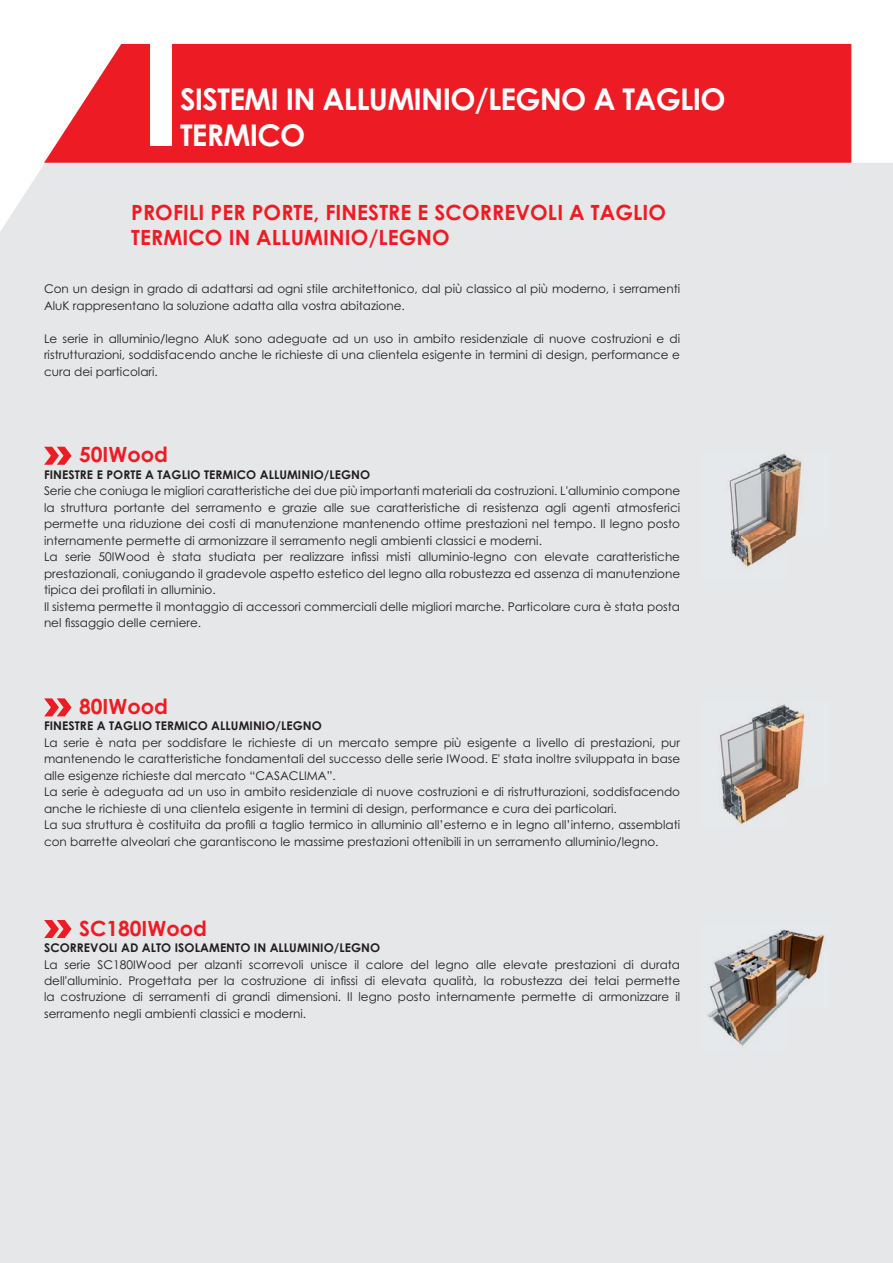
<style>
.page{position:relative;width:893px;height:1263px;background:#fff}
.page>*{position:absolute;margin:0;border:0;box-sizing:border-box;transform-origin:0 0}
.t1{font:700 49.5px "ITC Avant Garde Std";color:#ed1c24;scale:1.4 1}
.t2{font:700 30px/36px "Century Gothic";letter-spacing:-.025em;color:#fff}
.t3{font:700 21px/25.2px "Century Gothic";letter-spacing:.005em;color:#ed1c24}
.t4{font:12px/16.5px "Century Gothic";color:#231f20}
.t5{font:700 12px "Century Gothic";letter-spacing:.005em;color:#231f20}
</style>
<div class="page">
<div style="left:44px;top:44px;width:807px;height:119px;background:#ed1c24"></div>
<div style="left:150px;top:40px;width:21px;height:106px;background:#fff"></div>
<div style="left:0;top:163px;width:892px;height:340px;background:#e6e7e8"></div>
<div style="left:0;top:503px;width:892px;height:760px;background:#e6e7e8"></div>
<img style="left:702px;top:451px;width:127px;height:127px">
<img style="left:702px;top:701px;width:127px;height:128px">
<img style="left:702px;top:923px;width:127px;height:128px">
<h2 class="t2" style="left:180px;top:83px;width:547px">SISTEMI IN ALLUMINIO/LEGNO A TAGLIO<br>TERMICO</h2>
<h3 class="t3" style="left:131px;top:201px;width:536px">PROFILI PER PORTE, FINESTRE E SCORREVOLI A TAGLIO<br>TERMICO IN ALLUMINIO/LEGNO</h3>
<p class="t4" style="left:44px;top:281px;width:637px">Con un design in grado di adattarsi ad ogni stile architettonico, dal più classico al più moderno, i serramenti<br>AluK rappresentano la soluzione adatta alla vostra abitazione.</p>
<p class="t4" style="left:44px;top:331px;width:637px;text-align:justify">Le serie in alluminio/legno AluK sono adeguate ad un uso in ambito residenziale di nuove costruzioni e di ristrutturazioni, soddisfacendo anche le richieste di una clientela esigente in termini di design, performance e cura dei particolari.</p>
<h1 class="t1" style="left:44px;top:424px;width:22px">»</h1>
<h3 class="t3" style="left:79px;top:443px;width:90px">50IWood</h3>
<p class="t5" style="left:44px;top:469px;width:328px">FINESTRE E PORTE A TAGLIO TERMICO ALLUMINIO/LEGNO</p>
<p class="t4" style="left:44px;top:483px;width:637px">Serie che coniuga le migliori caratteristiche dei due più importanti materiali da costruzioni. L'alluminio compone la struttura portante del serramento e grazie alle sue caratteristiche di resistenza agli agenti atmosferici permette una riduzione dei costi di manutenzione mantenendo ottime prestazioni nel tempo. Il legno posto internamente permette di armonizzare il serramento negli ambienti classici e moderni.<br>La serie 50IWood è stata studiata per realizzare infissi misti alluminio-legno con elevate caratteristiche prestazionali, coniugando il gradevole aspetto estetico del legno alla robustezza ed assenza di manutenzione tipica dei profilati in alluminio.<br>Il sistema permette il montaggio di accessori commerciali delle migliori marche. Particolare cura è stata posta nel fissaggio delle cerniere.</p>
<h1 class="t1" style="left:44px;top:675px;width:22px">»</h1>
<h3 class="t3" style="left:79px;top:695px;width:90px">80IWood</h3>
<p class="t5" style="left:44px;top:721px;width:279px">FINESTRE A TAGLIO TERMICO ALLUMINIO/LEGNO</p>
<p class="t4" style="left:44px;top:735px;width:638px">La serie è nata per soddisfare le richieste di un mercato sempre più esigente a livello di prestazioni, pur mantenendo le caratteristiche fondamentali del successo delle serie IWood. E' stata inoltre sviluppata in base alle esigenze richieste dal mercato “CASACLIMA”.<br>La serie è adeguata ad un uso in ambito residenziale di nuove costruzioni e di ristrutturazioni, soddisfacendo anche le richieste di una clientela esigente in termini di design, performance e cura dei particolari.<br>La sua struttura è costituita da profili a taglio termico in alluminio all’esterno e in legno all’interno, assemblati con barrette alveolari che garantiscono le massime prestazioni ottenibili in un serramento alluminio/legno.</p>
<h1 class="t1" style="left:44px;top:897px;width:22px">»</h1>
<h3 class="t3" style="left:79px;top:917px;width:129px">SC180IWood</h3>
<p class="t5" style="left:44px;top:943px;width:338px">SCORREVOLI AD ALTO ISOLAMENTO IN ALLUMINIO/LEGNO</p>
<p class="t4" style="left:44px;top:957px;width:637px;text-align:justify">La serie SC180IWood per alzanti scorrevoli unisce il calore del legno alle elevate prestazioni di durata dell'alluminio. Progettata per la costruzione di infissi di elevata qualità, la robustezza dei telai permette la costruzione di serramenti di grandi dimensioni. Il legno posto internamente permette di armonizzare il serramento negli ambienti classici e moderni.</p>
</div>
